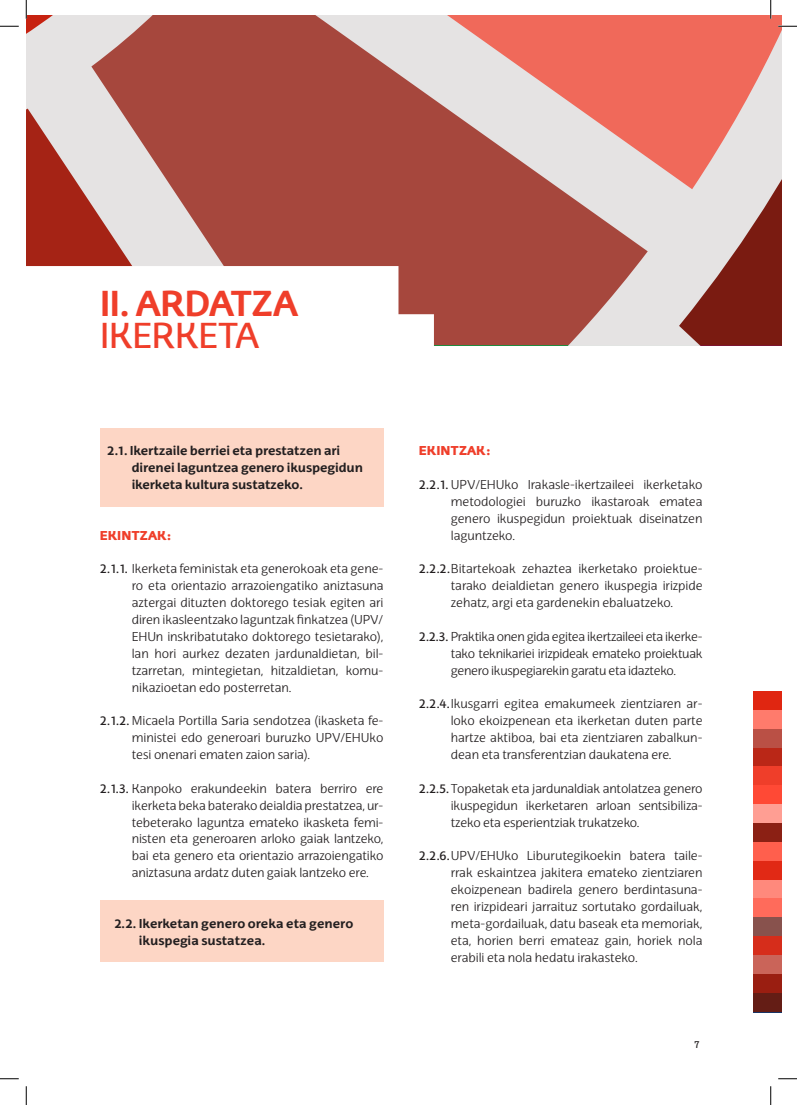
<style>
.page{position:relative;width:797px;height:1105px;background:#fff}
.page>*{position:absolute;margin:0;border:0;box-sizing:border-box;transform-origin:0 0}
.t1{font:700 35px "EHU Sans";letter-spacing:-.025em;color:#ef3e2a}
.t2{font:35px "EHU Sans";letter-spacing:-.025em;color:#ef3e2a}
.t3{font:300 12.5px/16.9px "EHU Sans";color:#231f20;text-align:justify}
.t4{font:700 12.5px/16.9px "EHU Sans";letter-spacing:-.005em;color:#231f20}
.t5{font:900 12.5px "EHU Sans";color:#ef3e2a}
.t6{font:10px "EHU Serif";color:#231f20}
.s1{font-weight:400}
</style>
<div class="page">
<svg style="left:753px;top:691px;width:28px;height:321px;background:#cf4a3c"></svg>
<svg style="left:26px;top:16px;width:755px;height:329px;background:#c27971"></svg>
<svg style="left:26px;top:266px;width:408px;height:80px"></svg>
<div style="left:100px;top:428px;width:283px;height:79px;background:#fdd6c5"></div>
<div style="left:100px;top:900px;width:283px;height:62px;background:#fdd6c5"></div>
<svg style="left:0;top:25px;width:19px;height:2px"></svg>
<svg style="left:778px;top:25px;width:19px;height:2px"></svg>
<svg style="left:0;top:1078px;width:19px;height:1px"></svg>
<svg style="left:778px;top:1078px;width:19px;height:1px"></svg>
<svg style="left:25px;top:0;width:88px;height:72px"></svg>
<svg style="left:25px;top:1086px;width:2px;height:19px"></svg>
<svg style="left:770px;top:0;width:1px;height:19px"></svg>
<svg style="left:770px;top:1086px;width:1px;height:19px"></svg>
<h1 class="t1" style="left:100px;top:281px;width:200px">II. ARDATZA</h1>
<h1 class="t2" style="left:100px;top:315px;width:161px">IKERKETA</h1>
<p class="t4" style="left:132px;top:442px;width:233px;text-indent:-25px">2.1. Ikertzaile berriei eta prestatzen ari direnei laguntzea genero ikuspegidun ikerketa kultura sustatzeko.</p>
<p class="t5" style="left:100px;top:527px;width:73px">EKINTZAK:</p>
<p class="t3" style="left:132px;top:560px;width:253px;text-indent:-32px"><span class="s1">2.1.1.</span> Ikerketa feministak eta generokoak eta gene&shy;ro eta orientazio arrazoiengatiko aniztasuna aztergai dituzten doktorego tesiak egiten ari diren ikasleentzako laguntzak finkatzea (UPV/ EHUn inskribatutako doktorego tesietarako), lan hori aurkez dezaten jardunaldietan, bil&shy;tzarretan, mintegietan, hitzaldietan, komu&shy;nikazioetan edo posterretan.</p>
<p class="t3" style="left:132px;top:712px;width:253px;text-indent:-32px"><span class="s1">2.1.2.</span> Micaela Portilla Saria sendotzea (ikasketa fe&shy;ministei edo generoari buruzko UPV/EHUko tesi onenari ematen zaion saria).</p>
<p class="t3" style="left:132px;top:780px;width:253px;text-indent:-32px"><span class="s1">2.1.3.</span> Kanpoko erakundeekin batera berriro ere ikerketa beka baterako deialdia prestatzea, ur&shy;tebeterako laguntza emateko ikasketa femi&shy;nisten eta generoaren arloko gaiak lantzeko, bai eta genero eta orientazio arrazoiengatiko aniztasuna ardatz duten gaiak lantzeko ere.</p>
<p class="t4" style="left:139px;top:915px;width:216px;text-indent:-25px">2.2. Ikerketan genero oreka eta genero ikuspegia sustatzea.</p>
<p class="t5" style="left:419px;top:442px;width:73px">EKINTZAK:</p>
<p class="t3" style="left:451px;top:476px;width:253px;text-indent:-32px"><span class="s1">2.2.1.</span> UPV/EHUko Irakasle-ikertzaileei ikerketako metodologiei buruzko ikastaroak ematea genero ikuspegidun proiektuak diseinatzen laguntzeko.</p>
<p class="t3" style="left:451px;top:560px;width:253px;text-indent:-32px"><span class="s1">2.2.2.</span>Bitartekoak zehaztea ikerketako proiektue&shy;tarako deialdietan genero ikuspegia irizpide zehatz, argi eta gardenekin ebaluatzeko.</p>
<p class="t3" style="left:451px;top:628px;width:253px;text-indent:-32px"><span class="s1">2.2.3.</span> Praktika onen gida egitea ikertzaileei eta ikerke&shy;tako teknikariei irizpideak emateko proiektuak genero ikuspegiarekin garatu eta idazteko.</p>
<p class="t3" style="left:451px;top:695px;width:253px;text-indent:-32px"><span class="s1">2.2.4.</span>Ikusgarri egitea emakumeek zientziaren ar&shy;loko ekoizpenean eta ikerketan duten parte hartze aktiboa, bai eta zientziaren zabalkun&shy;dean eta transferentzian daukatena ere.</p>
<p class="t3" style="left:451px;top:780px;width:253px;text-indent:-32px"><span class="s1">2.2.5.</span>Topaketak eta jardunaldiak antolatzea genero ikuspegidun ikerketaren arloan sentsibiliza&shy;tzeko eta esperientziak trukatzeko.</p>
<p class="t3" style="left:451px;top:847px;width:253px;text-indent:-32px"><span class="s1">2.2.6.</span>UPV/EHUko Liburutegikoekin batera taile&shy;rrak eskaintzea jakitera emateko zientziaren ekoizpenean badirela genero berdintasuna&shy;ren irizpideari jarraituz sortutako gordailuak, meta-gordailuak, datu baseak eta memoriak, eta, horien berri emateaz gain, horiek nola erabili eta nola hedatu irakasteko.</p>
<p class="t6" style="left:694px;top:1038px;width:7px">7</p>
</div>
